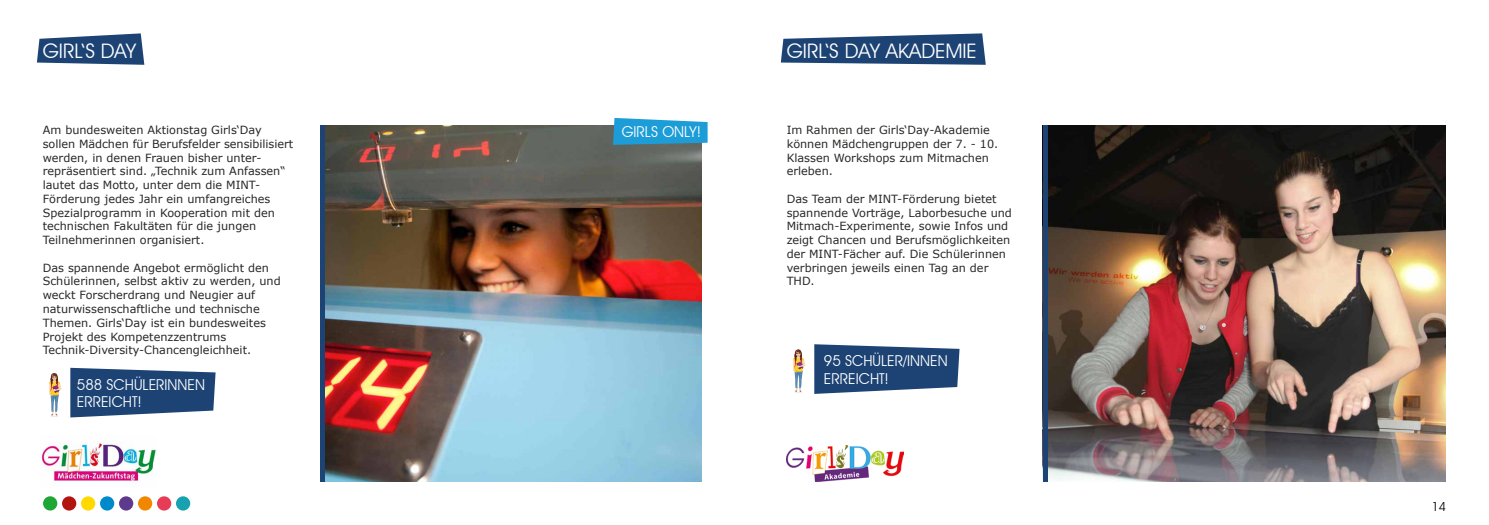
<style>
.page{position:relative;width:1489px;height:525px;background:#fff}
.page>*{position:absolute;margin:0;border:0;box-sizing:border-box;transform-origin:0 0}
.t1{font:20px "Avant Garde IT Cby BT";color:#fff}
.t2{font:15px/17.5px "Avant Garde IT Cby BT";color:#fff}
.t3{font:12.5px "Avant Garde IT Cby BT";color:#000}
.t4{font:11.25px/13.8px "Verdana";color:#282827}
</style>
<div class="page">
<svg style="left:780px;top:33px;width:205px;height:32px;background:#3e5f89"></svg>
<div style="left:43px;top:496px;width:14px;height:14px;background:#1fa637;border-radius:50%"></div>
<div style="left:62px;top:496px;width:14px;height:14px;background:#b2150e;border-radius:50%"></div>
<div style="left:81px;top:496px;width:14px;height:14px;background:#ffd900;border-radius:50%"></div>
<div style="left:100px;top:496px;width:14px;height:14px;background:#008acc;border-radius:50%"></div>
<div style="left:119px;top:496px;width:14px;height:14px;background:#5d3a8e;border-radius:50%"></div>
<div style="left:157px;top:496px;width:14px;height:14px;background:#e73c55;border-radius:50%"></div>
<div style="left:138px;top:496px;width:14px;height:14px;background:#f18700;border-radius:50%"></div>
<div style="left:176px;top:496px;width:14px;height:14px;background:#17a2b0;border-radius:50%"></div>
<svg style="left:814px;top:344px;width:145px;height:49px;background:#355783"></svg>
<img style="left:1047px;top:125px;width:397px;height:356px">
<div style="left:1042px;top:125px;width:5px;height:356px;background:#1c4374"></div>
<svg style="left:793px;top:349px;width:12px;height:44px"></svg>
<svg style="left:37px;top:33px;width:107px;height:32px;background:#40608a"></svg>
<svg style="left:70px;top:367px;width:145px;height:50px;background:#395b85"></svg>
<img style="left:324px;top:125px;width:377px;height:356px">
<hr style="left:320px;top:125px;width:4px;height:356px;background:#1c4374">
<svg style="left:613px;top:118px;width:94px;height:27px;background:#32a2d5"></svg>
<img style="left:41px;top:442px;width:115px;height:44px">
<svg style="left:49px;top:373px;width:13px;height:43px"></svg>
<img style="left:786px;top:445px;width:117px;height:36px">
<h1 class="t1" style="left:43px;top:39px;width:95px">GIRL‘S DAY</h1>
<p class="t4" style="left:43px;top:123px;width:252px">Am bundesweiten Aktionstag Girls‘Day sollen Mädchen für Berufsfelder sensibilisiert werden, in denen Frauen bisher unter&shy;repräsentiert sind. „Technik zum Anfassen“ lautet das Motto, unter dem die MINT-Förderung jedes Jahr ein umfangreiches Spezialprogramm in Kooperation mit den technischen Fakultäten für die jungen Teilnehmerinnen organisiert.</p>
<p class="t4" style="left:43px;top:260px;width:239px">Das spannende Angebot ermöglicht den Schülerinnen, selbst aktiv zu werden, und weckt Forscherdrang und Neugier auf naturwissenschaftliche und technische Themen. Girls‘Day ist ein bundesweites Projekt des Kompetenzzentrums Technik-Diversity-Chancengleichheit.</p>
<h2 class="t2" style="left:77px;top:375px;width:130px">588 SCHÜLERINNEN<br>ERREICHT!</h2>
<h2 class="t2" style="left:621px;top:123px;width:81px">GIRLS ONLY!</h2>
<h1 class="t1" style="left:786px;top:39px;width:192px">GIRL‘S DAY AKADEMIE</h1>
<p class="t4" style="left:786px;top:123px;width:213px">Im Rahmen der Girls‘Day-Akademie können Mädchengruppen der 7. - 10.<br>Klassen Workshops zum Mitmachen erleben.</p>
<p class="t4" style="left:786px;top:192px;width:227px">Das Team der MINT-Förderung bietet spannende Vorträge, Laborbesuche und Mitmach-Experimente, sowie Infos und zeigt Chancen und Berufsmöglichkeiten der MINT-Fächer auf. Die Schülerinnen verbringen jeweils einen Tag an der THD.</p>
<h2 class="t2" style="left:823px;top:351px;width:125px">95 SCHÜLER/INNEN<br>ERREICHT!</h2>
<p class="t3" style="left:1431px;top:498px;width:16px">14</p>
</div>
